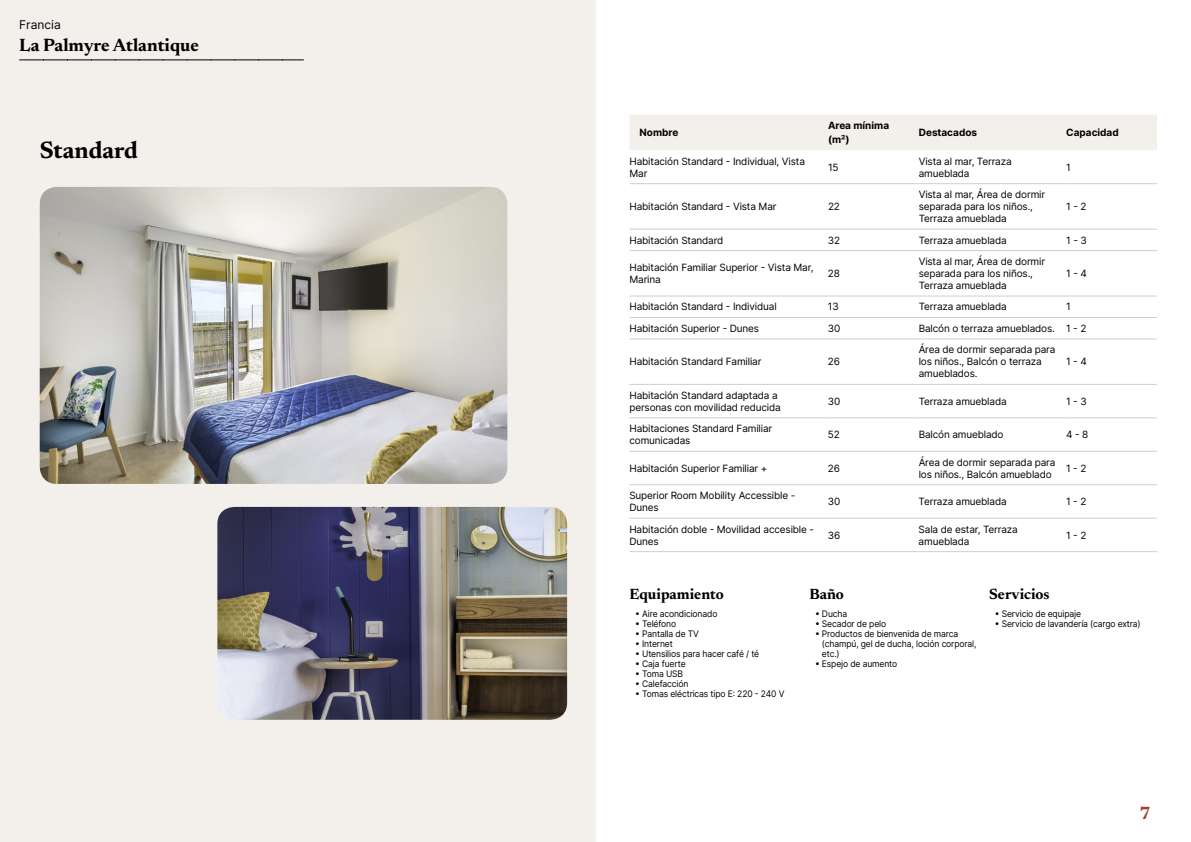
<style>
.page{position:relative;width:1191px;height:842px;background:#fff}
.page>*{position:absolute;margin:0;border:0;box-sizing:border-box;transform-origin:0 0}
.t1{font:700 24px "Newsreader 24 pt";color:#000}
.t2{font:700 18px "Newsreader 24 pt";color:#000}
.t3{font:700 18px "Newsreader 24 pt";color:#9d432c}
.t4{font:700 15px "Newsreader 24 pt";color:#000}
.t5{font:12px "Inter";color:#000}
.t6{font:10px/12px "Inter";letter-spacing:-.015em;color:#000}
.t7{font:700 10px/14px "Inter";color:#000}
.t8{font:9px/10px "Inter";letter-spacing:-.015em;color:#000;scale:.95 1}
</style>
<div class="page">
<div style="left:0;top:0;width:595px;height:842px;background:#f3f0ec"></div>
<img style="left:40px;top:187px;width:467px;height:297px">
<img style="left:217px;top:507px;width:350px;height:213px">
<svg style="left:20px;top:60px;width:283px;height:1px"></svg>
<div style="left:630px;top:115px;width:527px;height:35px;background:#f3f0ec"></div>
<hr style="left:629px;top:183px;width:199px;height:1px;background:#d7cdc1">
<hr style="left:828px;top:183px;width:90px;height:1px;background:#d7cdc1">
<hr style="left:918px;top:183px;width:148px;height:1px;background:#d7cdc1">
<hr style="left:1066px;top:183px;width:91px;height:1px;background:#d7cdc1">
<hr style="left:629px;top:229px;width:199px;height:1px;background:#d7cdc1">
<hr style="left:828px;top:229px;width:90px;height:1px;background:#d7cdc1">
<hr style="left:918px;top:229px;width:148px;height:1px;background:#d7cdc1">
<hr style="left:1066px;top:229px;width:91px;height:1px;background:#d7cdc1">
<hr style="left:629px;top:250px;width:199px;height:1px;background:#d7cdc1">
<hr style="left:828px;top:250px;width:90px;height:1px;background:#d7cdc1">
<hr style="left:918px;top:250px;width:148px;height:1px;background:#d7cdc1">
<hr style="left:1066px;top:250px;width:91px;height:1px;background:#d7cdc1">
<hr style="left:629px;top:296px;width:199px;height:1px;background:#d7cdc1">
<hr style="left:828px;top:296px;width:90px;height:1px;background:#d7cdc1">
<hr style="left:918px;top:296px;width:148px;height:1px;background:#d7cdc1">
<hr style="left:1066px;top:296px;width:91px;height:1px;background:#d7cdc1">
<hr style="left:629px;top:317px;width:199px;height:1px;background:#d7cdc1">
<hr style="left:828px;top:317px;width:90px;height:1px;background:#d7cdc1">
<hr style="left:918px;top:317px;width:148px;height:1px;background:#d7cdc1">
<hr style="left:1066px;top:317px;width:91px;height:1px;background:#d7cdc1">
<hr style="left:629px;top:338px;width:199px;height:1px;background:#d7cdc1">
<hr style="left:828px;top:338px;width:90px;height:1px;background:#d7cdc1">
<hr style="left:918px;top:338px;width:148px;height:1px;background:#d7cdc1">
<hr style="left:1066px;top:338px;width:91px;height:1px;background:#d7cdc1">
<hr style="left:629px;top:384px;width:199px;height:1px;background:#d7cdc1">
<hr style="left:828px;top:384px;width:90px;height:1px;background:#d7cdc1">
<hr style="left:918px;top:384px;width:148px;height:1px;background:#d7cdc1">
<hr style="left:1066px;top:384px;width:91px;height:1px;background:#d7cdc1">
<hr style="left:629px;top:417px;width:199px;height:1px;background:#d7cdc1">
<hr style="left:828px;top:417px;width:90px;height:1px;background:#d7cdc1">
<hr style="left:918px;top:417px;width:148px;height:1px;background:#d7cdc1">
<hr style="left:1066px;top:417px;width:91px;height:1px;background:#d7cdc1">
<hr style="left:629px;top:451px;width:199px;height:1px;background:#d7cdc1">
<hr style="left:828px;top:451px;width:90px;height:1px;background:#d7cdc1">
<hr style="left:918px;top:451px;width:148px;height:1px;background:#d7cdc1">
<hr style="left:1066px;top:451px;width:91px;height:1px;background:#d7cdc1">
<hr style="left:629px;top:484px;width:199px;height:1px;background:#d7cdc1">
<hr style="left:828px;top:484px;width:90px;height:1px;background:#d7cdc1">
<hr style="left:918px;top:484px;width:148px;height:1px;background:#d7cdc1">
<hr style="left:1066px;top:484px;width:91px;height:1px;background:#d7cdc1">
<hr style="left:629px;top:518px;width:199px;height:1px;background:#d7cdc1">
<hr style="left:828px;top:518px;width:90px;height:1px;background:#d7cdc1">
<hr style="left:918px;top:518px;width:148px;height:1px;background:#d7cdc1">
<hr style="left:1066px;top:518px;width:91px;height:1px;background:#d7cdc1">
<hr style="left:629px;top:551px;width:199px;height:1px;background:#d7cdc1">
<hr style="left:828px;top:551px;width:90px;height:1px;background:#d7cdc1">
<hr style="left:918px;top:551px;width:148px;height:1px;background:#d7cdc1">
<hr style="left:1066px;top:551px;width:91px;height:1px;background:#d7cdc1">
<p class="t5" style="left:19px;top:15px;width:43px">Francia</p>
<h2 class="t2" style="left:19px;top:32px;width:181px">La Palmyre Atlantique</h2>
<h1 class="t1" style="left:40px;top:133px;width:100px">Standard</h1>
<p class="t7" style="left:639px;top:125px;width:40px">Nombre</p>
<p class="t7" style="left:828px;top:118px;width:63px">Area mínima (m²)</p>
<p class="t7" style="left:918px;top:125px;width:60px">Destacados</p>
<p class="t7" style="left:1066px;top:125px;width:54px">Capacidad</p>
<p class="t6" style="left:629px;top:155px;width:177px">Habitación Standard - Individual, Vista<br>Mar</p>
<p class="t6" style="left:828px;top:161px;width:12px">15</p>
<p class="t6" style="left:918px;top:155px;width:94px">Vista al mar, Terraza amueblada</p>
<p class="t6" style="left:1066px;top:161px;width:6px">1</p>
<p class="t6" style="left:629px;top:200px;width:149px">Habitación Standard - Vista Mar</p>
<p class="t6" style="left:828px;top:200px;width:13px">22</p>
<p class="t6" style="left:918px;top:188px;width:128px">Vista al mar, Área de dormir separada para los niños.,<br>Terraza amueblada</p>
<p class="t6" style="left:1066px;top:200px;width:22px">1 - 2</p>
<p class="t6" style="left:629px;top:234px;width:95px">Habitación Standard</p>
<p class="t6" style="left:828px;top:234px;width:14px">32</p>
<p class="t6" style="left:918px;top:234px;width:90px">Terraza amueblada</p>
<p class="t6" style="left:1066px;top:234px;width:22px">1 - 3</p>
<p class="t6" style="left:629px;top:261px;width:185px">Habitación Familiar Superior - Vista Mar,<br>Marina</p>
<p class="t6" style="left:828px;top:267px;width:14px">28</p>
<p class="t6" style="left:918px;top:255px;width:128px">Vista al mar, Área de dormir separada para los niños.,<br>Terraza amueblada</p>
<p class="t6" style="left:1066px;top:267px;width:22px">1 - 4</p>
<p class="t6" style="left:629px;top:301px;width:149px">Habitación Standard - Individual</p>
<p class="t6" style="left:828px;top:301px;width:12px">13</p>
<p class="t6" style="left:918px;top:301px;width:90px">Terraza amueblada</p>
<p class="t6" style="left:1066px;top:301px;width:6px">1</p>
<p class="t6" style="left:629px;top:322px;width:131px">Habitación Superior - Dunes</p>
<p class="t6" style="left:828px;top:322px;width:14px">30</p>
<p class="t6" style="left:918px;top:322px;width:169px">Balcón o terraza amueblados. 1 - 2</p>
<p class="t6" style="left:629px;top:355px;width:134px">Habitación Standard Familiar</p>
<p class="t6" style="left:828px;top:355px;width:14px">26</p>
<p class="t6" style="left:918px;top:343px;width:138px">Área de dormir separada para los niños., Balcón o terraza amueblados.</p>
<p class="t6" style="left:1066px;top:355px;width:22px">1 - 4</p>
<p class="t6" style="left:629px;top:389px;width:153px">Habitación Standard adaptada a personas con movilidad reducida</p>
<p class="t6" style="left:828px;top:395px;width:14px">30</p>
<p class="t6" style="left:918px;top:395px;width:90px">Terraza amueblada</p>
<p class="t6" style="left:1066px;top:395px;width:22px">1 - 3</p>
<p class="t6" style="left:629px;top:422px;width:144px">Habitaciones Standard Familiar comunicadas</p>
<p class="t6" style="left:828px;top:428px;width:13px">52</p>
<p class="t6" style="left:918px;top:428px;width:86px">Balcón amueblado</p>
<p class="t6" style="left:1066px;top:428px;width:24px">4 - 8</p>
<p class="t6" style="left:629px;top:462px;width:139px">Habitación Superior Familiar +</p>
<p class="t6" style="left:828px;top:462px;width:14px">26</p>
<p class="t6" style="left:918px;top:456px;width:138px">Área de dormir separada para los niños., Balcón amueblado</p>
<p class="t6" style="left:1066px;top:462px;width:22px">1 - 2</p>
<p class="t6" style="left:629px;top:489px;width:167px">Superior Room Mobility Accessible -<br>Dunes</p>
<p class="t6" style="left:828px;top:495px;width:14px">30</p>
<p class="t6" style="left:918px;top:495px;width:90px">Terraza amueblada</p>
<p class="t6" style="left:1066px;top:495px;width:22px">1 - 2</p>
<p class="t6" style="left:629px;top:523px;width:186px">Habitación doble - Movilidad accesible -<br>Dunes</p>
<p class="t6" style="left:828px;top:529px;width:14px">36</p>
<p class="t6" style="left:918px;top:523px;width:101px">Sala de estar, Terraza amueblada</p>
<p class="t6" style="left:1066px;top:529px;width:22px">1 - 2</p>
<h3 class="t4" style="left:629px;top:583px;width:96px">Equipamiento</h3>
<p class="t8" style="left:635px;top:608px;width:88px">• Aire acondicionado</p>
<p class="t8" style="left:635px;top:618px;width:45px">• Teléfono</p>
<p class="t8" style="left:635px;top:628px;width:69px">• Pantalla de TV</p>
<p class="t8" style="left:635px;top:638px;width:41px">• Internet</p>
<p class="t8" style="left:635px;top:648px;width:132px">• Utensilios para hacer café / té</p>
<p class="t8" style="left:635px;top:658px;width:55px">• Caja fuerte</p>
<p class="t8" style="left:635px;top:668px;width:52px">• Toma USB</p>
<p class="t8" style="left:635px;top:678px;width:57px">• Calefacción</p>
<p class="t8" style="left:635px;top:688px;width:159px">• Tomas eléctricas tipo E: 220 - 240 V</p>
<h3 class="t4" style="left:809px;top:583px;width:36px">Baño</h3>
<p class="t8" style="left:815px;top:608px;width:35px">• Ducha</p>
<p class="t8" style="left:815px;top:618px;width:76px">• Secador de pelo</p>
<p class="t8" style="left:822px;top:628px;width:164px;text-indent:-7px">• Productos de bienvenida de marca (champú, gel de ducha, loción corporal, etc.)</p>
<p class="t8" style="left:815px;top:658px;width:88px">• Espejo de aumento</p>
<h3 class="t4" style="left:989px;top:583px;width:62px">Servicios</h3>
<p class="t8" style="left:994px;top:608px;width:92px">• Servicio de equipaje</p>
<p class="t8" style="left:994px;top:618px;width:155px">• Servicio de lavandería (cargo extra)</p>
<h2 class="t3" style="left:1139px;top:800px;width:13px">7</h2>
</div>
